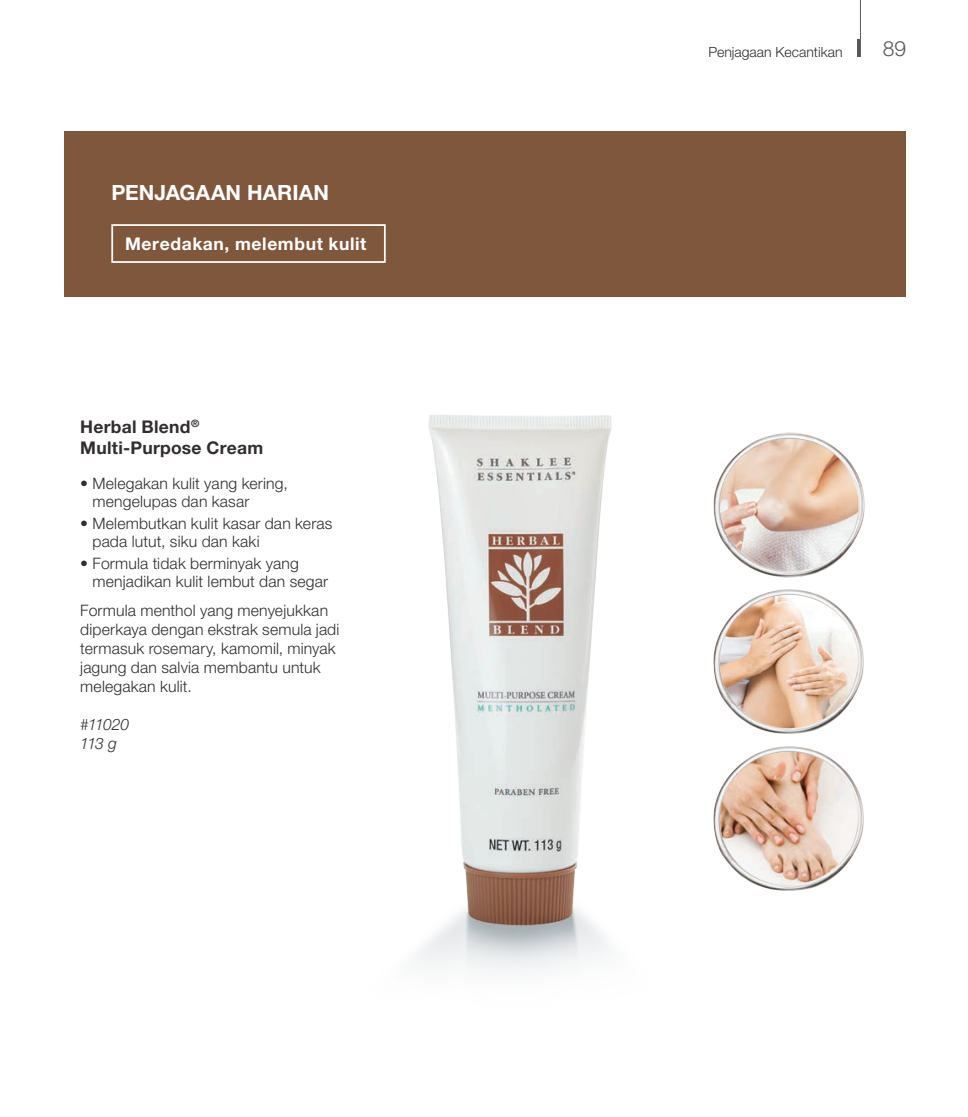
<style>
.page{position:relative;width:968px;height:1117px;background:#fff}
.page>*{position:absolute;margin:0;border:0;box-sizing:border-box;transform-origin:0 0}
.t1{font:700 21px "Helvetica Neue LT Std";letter-spacing:.005em;color:#fff}
.t2{font:300 21px "Helvetica Neue LT Std";color:#57585a}
.t3{font:700 17.5px/21px "Helvetica Neue LT Std";letter-spacing:.015em;color:#322e2f}
.t4{font:700 17.5px "Helvetica Neue LT Std";letter-spacing:.035em;color:#fff}
.t5{font:300 15.75px/18.9px "Helvetica Neue LT Std";letter-spacing:.01em;color:#322e2f}
.t6{font:italic 300 15.75px/18.9px "Helvetica Neue LT Std";letter-spacing:-.06em;color:#322e2f}
.t7{font:300 14px "Helvetica Neue LT Std";color:#322e2f}
</style>
<div class="page">
<hr style="left:859px;top:0;width:1px;height:57px;background:#57585a">
<hr style="left:857px;top:40px;width:3px;height:17px;background:#57585a">
<div style="left:64px;top:132px;width:841px;height:165px;background:#7f573d"></div>
<img style="left:417px;top:415px;width:195px;height:556px">
<img style="left:713px;top:432px;width:152px;height:127px">
<img style="left:713px;top:559px;width:151px;height:157px">
<img style="left:713px;top:716px;width:151px;height:175px">
<div style="left:111px;top:224px;width:274px;height:39px;border:2px solid #fff"></div>
<h1 class="t1" style="left:111px;top:179px;width:219px">PENJAGAAN HARIAN</h1>
<p class="t4" style="left:125px;top:233px;width:243px">Meredakan, melembut kulit</p>
<p class="t3" style="left:80px;top:416px;width:184px">Herbal Blend<sup>®<br></sup>Multi-Purpose Cream</p>
<p class="t5" style="left:92px;top:474px;width:197px;line-height:17.5px;text-indent:-12px">• Melegakan kulit yang kering, mengelupas dan kasar</p>
<p class="t5" style="left:92px;top:514px;width:241px;line-height:17.5px;text-indent:-12px">• Melembutkan kulit kasar dan keras pada lutut, siku dan kaki</p>
<p class="t5" style="left:92px;top:554px;width:237px;line-height:17.5px;text-indent:-12px">• Formula tidak berminyak yang menjadikan kulit lembut dan segar</p>
<p class="t5" style="left:80px;top:600px;width:260px">Formula menthol yang menyejukkan diperkaya dengan ekstrak semula jadi termasuk rosemary, kamomil, minyak jagung dan salvia membantu untuk melegakan kulit.</p>
<p class="t6" style="left:80px;top:714px;width:50px">#11020<br>113 g</p>
<p class="t7" style="left:708px;top:43px;width:136px">Penjagaan Kecantikan</p>
<h1 class="t2" style="left:882px;top:36px;width:25px">89</h1>
</div>
